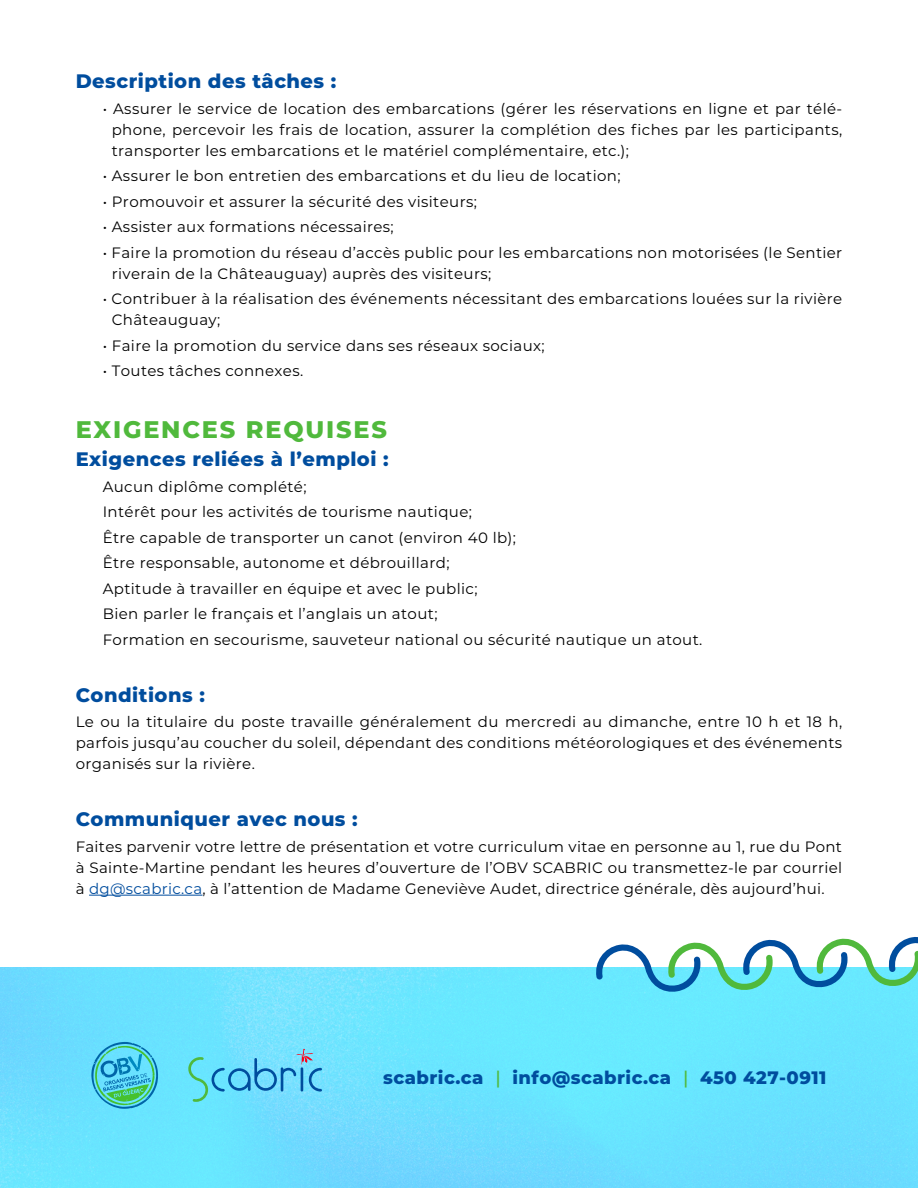
<style>
.page{position:relative;width:918px;height:1188px;background:#fff}
.page>*{position:absolute;margin:0;border:0;box-sizing:border-box;transform-origin:0 0}
.t1{font:800 24px "Montserrat";letter-spacing:.075em;color:#50b93c}
.t2{font:800 19.5px "Montserrat";letter-spacing:.025em;color:#004d9e}
.t3{font:800 18px "Montserrat";letter-spacing:.025em;color:#004d9e}
.t4{font:15px/21px "Montserrat";letter-spacing:.025em;color:#000;text-align:justify}
.s1{color:#004d9e}
.s2{font-weight:500;color:#50b93c}
</style>
<div class="page">
<hr style="left:89px;top:895px;width:114px;height:1px;background:#004d9e">
<img style="left:0;top:968px;width:918px;height:220px">
<svg style="left:594px;top:937px;width:324px;height:57px"></svg>
<svg style="left:187px;top:1049px;width:135px;height:53px"></svg>
<svg style="left:91px;top:1042px;width:67px;height:67px"></svg>
<h2 class="t2" style="left:76px;top:67px;width:262px">Description des tâches :</h2>
<p class="t4" style="left:112px;top:97px;width:732px;text-indent:-9px">• Assurer le service de location des embarcations (gérer les réservations en ligne et par télé&shy;phone, percevoir les frais de location, assurer la complétion des fiches par les participants, transporter les embarcations et le matériel complémentaire, etc.);</p>
<p class="t4" style="left:103px;top:165px;width:519px">• Assurer le bon entretien des embarcations et du lieu de location;</p>
<p class="t4" style="left:103px;top:190px;width:376px">• Promouvoir et assurer la sécurité des visiteurs;</p>
<p class="t4" style="left:103px;top:216px;width:293px">• Assister aux formations nécessaires;</p>
<p class="t4" style="left:112px;top:241px;width:732px;text-indent:-9px">• Faire la promotion du réseau d’accès public pour les embarcations non motorisées (le Sentier riverain de la Châteauguay) auprès des visiteurs;</p>
<p class="t4" style="left:112px;top:288px;width:732px;text-indent:-9px">• Contribuer à la réalisation des événements nécessitant des embarcations louées sur la rivière<br>Châteauguay;</p>
<p class="t4" style="left:103px;top:334px;width:444px">• Faire la promotion du service dans ses réseaux sociaux;</p>
<p class="t4" style="left:103px;top:360px;width:202px">• Toutes tâches connexes.</p>
<h1 class="t1" style="left:76px;top:412px;width:313px">EXIGENCES REQUISES</h1>
<h2 class="t2" style="left:76px;top:445px;width:314px">Exigences reliées à l’emploi :</h2>
<p class="t4" style="left:103px;top:473px;width:601px;line-height:25.5px;text-align:left">Aucun diplôme complété;<br>Intérêt pour les activités de tourisme nautique;<br>Être capable de transporter un canot (environ 40 lb);<br>Être responsable, autonome et débrouillard;<br>Aptitude à travailler en équipe et avec le public;<br>Bien parler le français et l’anglais un atout;<br>Formation en secourisme, sauveteur national ou sécurité nautique un atout.</p>
<h2 class="t2" style="left:76px;top:680px;width:131px">Conditions :</h2>
<p class="t4" style="left:76px;top:711px;width:768px">Le ou la titulaire du poste travaille généralement du mercredi au dimanche, entre 10 h et 18 h, parfois jusqu’au coucher du soleil, dépendant des conditions météorologiques et des événements organisés sur la rivière.</p>
<h2 class="t2" style="left:76px;top:805px;width:284px">Communiquer avec nous :</h2>
<p class="t4" style="left:76px;top:835px;width:768px">Faites parvenir votre lettre de présentation et votre curriculum vitae en personne au 1, rue du Pont à Sainte-Martine pendant les heures d’ouverture de l’OBV SCABRIC ou transmettez-le par courriel à <span class="s1">dg@scabric.ca</span>, à l’attention de Madame Geneviève Audet, directrice générale, dès aujourd’hui.</p>
<p class="t3" style="left:383px;top:1064px;width:445px">scabric.ca <span class="s2">|</span> info@scabric.ca <span class="s2">|</span> 450 427-0911</p>
</div>
